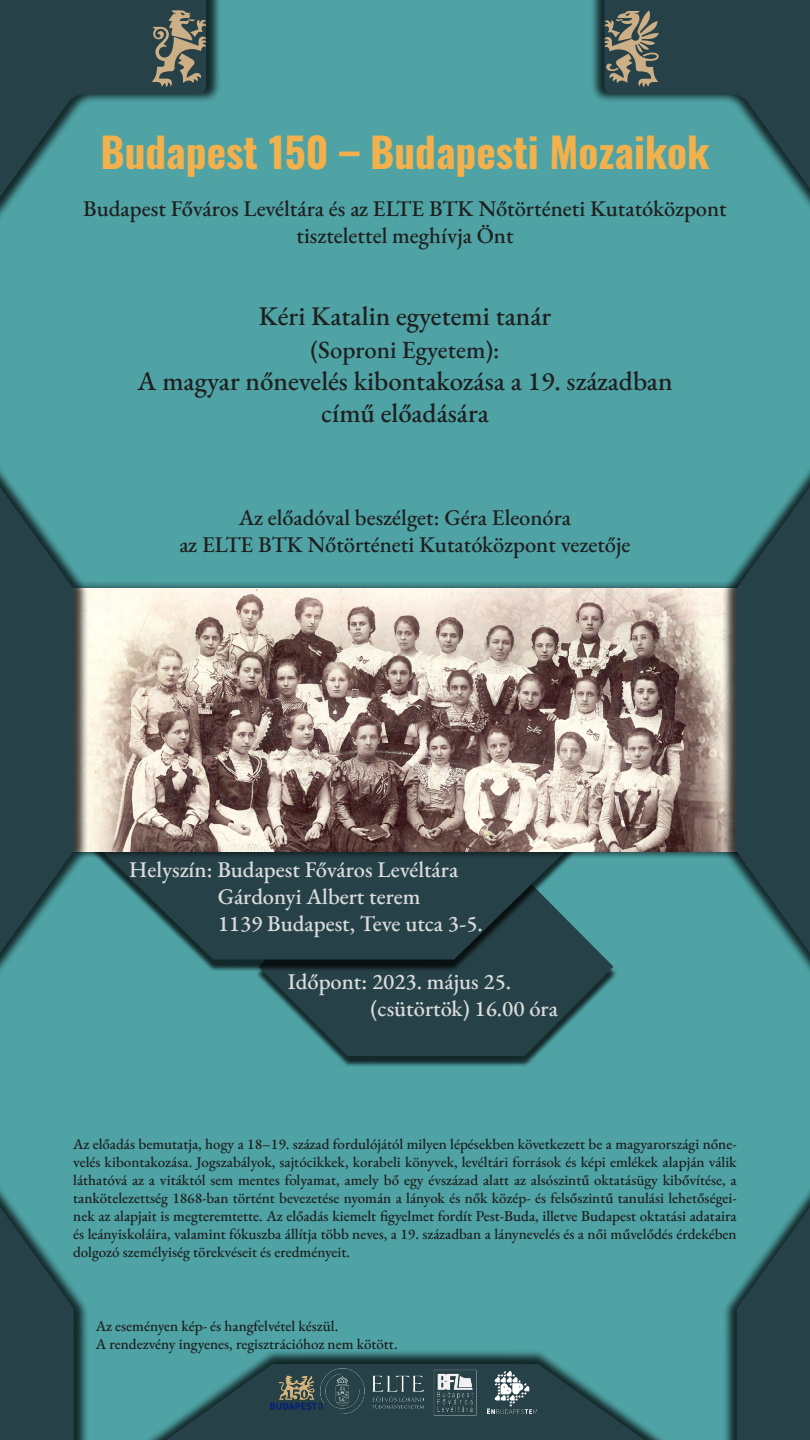
<style>
.page{position:relative;width:810px;height:1440px;background:#4fa3a5}
.page>*{position:absolute;margin:0;border:0;box-sizing:border-box;transform-origin:0 0}
.t1{font:41.25px "Oswald";color:#f2b14c}
.t2{font:27px/32.4px "EB Garamond";color:#1f1f1f;text-align:center}
.t3{font:24.75px "EB Garamond";color:#1f1f1f}
.t4{font:22.5px/27px "EB Garamond";color:#1f1f1f;text-align:center}
.t5{font:22.5px/27px "EB Garamond";color:#dcdcdc}
.t6{font:15px/18px "EB Garamond";color:#1f1f1f;text-align:justify}
</style>
<div class="page">
<div style="left:255px;top:880px;width:362px;height:188px;background:#000;opacity:.75"></div>
<svg style="left:259px;top:880px;width:354px;height:176px;fill:#264248"></svg>
<div style="left:89px;top:728px;width:489px;height:243px;background:#000;opacity:.75"></div>
<svg style="left:93px;top:858px;width:481px;height:101px;background:#2b4f54"></svg>
<div style="left:70px;top:581px;width:691px;height:277px;background:#000;opacity:.75"></div>
<img style="left:88px;top:588px;width:634px;height:263px">
<div style="left:0;top:451px;width:88px;height:538px;background:#000;opacity:.75"></div>
<svg style="left:0;top:487px;width:74px;height:466px;background:#2c5156"></svg>
<div style="left:722px;top:451px;width:88px;height:538px;background:#000;opacity:.75"></div>
<svg style="left:736px;top:487px;width:74px;height:466px"></svg>
<div style="left:133px;top:1349px;width:545px;height:91px;background:#000;opacity:.75"></div>
<svg style="left:166px;top:1364px;width:478px;height:76px"></svg>
<div style="left:0;top:1171px;width:89px;height:269px;background:#000;opacity:.75"></div>
<svg style="left:0;top:1207px;width:74px;height:233px;background:#2c5156"></svg>
<div style="left:722px;top:1171px;width:88px;height:269px;background:#000;opacity:.75"></div>
<svg style="left:737px;top:1207px;width:73px;height:233px"></svg>
<img style="left:323px;top:1369px;width:101px;height:44px">
<img style="left:271px;top:1366px;width:52px;height:53px">
<img style="left:431px;top:1367px;width:49px;height:52px">
<img style="left:487px;top:1372px;width:50px;height:41px">
<div style="left:0;top:0;width:221px;height:225px;background:#000;opacity:.75"></div>
<div style="left:590px;top:0;width:220px;height:225px;background:#000;opacity:.75"></div>
<svg style="left:0;top:0;width:206px;height:219px"></svg>
<svg style="left:604px;top:0;width:206px;height:219px"></svg>
<h1 class="t1" style="left:100px;top:115px;width:611px">Budapest 150 – Budapesti Mozaikok</h1>
<h3 class="t4" style="left:83px;top:195px;width:645px">Budapest Főváros Levéltára és az ELTE BTK Nőtörténeti Kutatóközpont tisztelettel meghívja Önt</h3>
<h2 class="t2" style="left:259px;top:300px;width:294px">Kéri Katalin egyetemi tanár</h2>
<h3 class="t3" style="left:311px;top:333px;width:191px">(Soproni Egyetem):</h3>
<h2 class="t2" style="left:138px;top:365px;width:536px">A magyar nőnevelés kibontakozása a 19. században című előadására</h2>
<h3 class="t4" style="left:179px;top:504px;width:453px">Az előadóval beszélget: Géra Eleonóra<br>az ELTE BTK Nőtörténeti Kutatóközpont vezetője</h3>
<h3 class="t5" style="left:218px;top:856px;width:267px;text-indent:-88px">Helyszín: Budapest Főváros Levéltára<br>Gárdonyi Albert terem<br>1139 Budapest, Teve utca 3-5.</h3>
<h3 class="t5" style="left:371px;top:968px;width:189px;text-indent:-83px">Időpont: 2023. május 25. (csütörtök) 16.00 óra</h3>
<p class="t6" style="left:73px;top:1135px;width:665px">Az előadás bemutatja, hogy a 18–19. század fordulójától milyen lépésekben következett be a magyarországi nőne&shy;velés kibontakozása. Jogszabályok, sajtócikkek, korabeli könyvek, levéltári források és képi emlékek alapján válik láthatóvá az a vitáktól sem mentes folyamat, amely bő egy évszázad alatt az alsószintű oktatásügy kibővítése, a tankötelezettség 1868-ban történt bevezetése nyomán a lányok és nők közép- és felsőszintű tanulási lehetőségei&shy;nek az alapjait is megteremtette. Az előadás kiemelt figyelmet fordít Pest-Buda, illetve Budapest oktatási adataira és leányiskoláira, valamint fókuszba állítja több neves, a 19. században a lánynevelés és a női művelődés érdekében dolgozó személyiség törekvéseit és eredményeit.</p>
<p class="t6" style="left:96px;top:1317px;width:303px">Az eseményen kép- és hangfelvétel készül.<br>A rendezvény ingyenes, regisztrációhoz nem kötött.</p>
</div>
